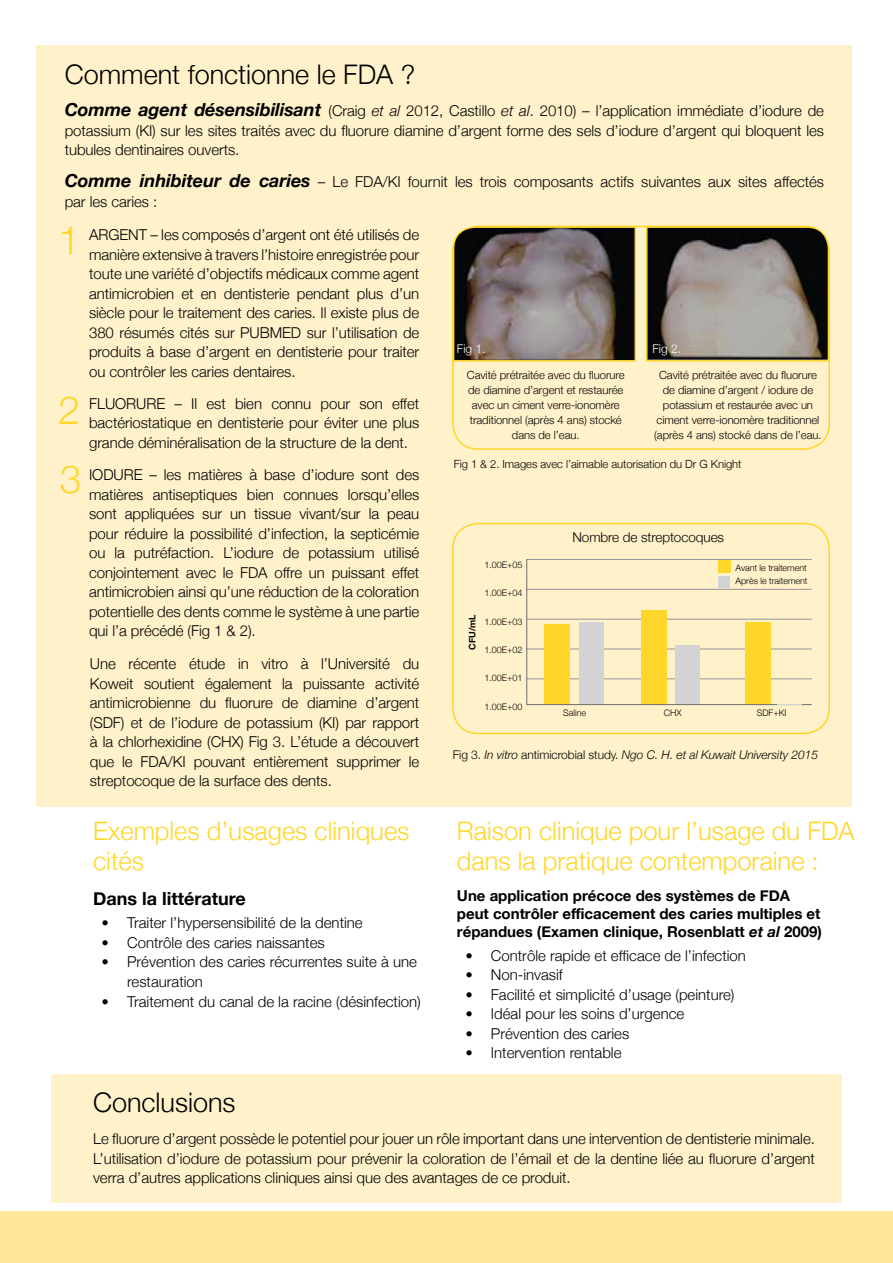
<style>
.page{position:relative;width:893px;height:1263px;background:#fff}
.page>*{position:absolute;margin:0;border:0;box-sizing:border-box;transform-origin:0 0}
.t1{font:300 39px "Helvetica Neue";color:#ffd629}
.t2{font:300 27px "Helvetica Neue";color:#000}
.t3{font:300 25.5px/30.6px "Helvetica Neue";color:#ffd629}
.t4{font:700 18px "Helvetica Neue";color:#000}
.t5{font:300 15px/19.5px "Helvetica Neue";letter-spacing:-.005em;color:#000;text-align:justify}
.t6{font:700 15px/18px "Helvetica Neue";color:#000}
.t7{font:300 13.5px "Helvetica Neue";letter-spacing:-.005em;color:#000}
.t8{font:italic 300 12px "Helvetica Neue";letter-spacing:-.005em;color:#000}
.t9{font:300 12px "Helvetica Neue";color:#fff}
.t10{font:300 11.25px/15px "Helvetica Neue";letter-spacing:-.005em;color:#000;text-align:center}
.t11{font:300 9px/13.5px "Helvetica Neue";letter-spacing:-.005em;color:#000}
.t12{font:700 9px "Helvetica Neue";color:#000}
.s1{font-weight:700;font-style:italic;font-size:18px}
.s2{font-style:italic}
.s3{font-style:normal}
.s4{font-family:"Frutiger Neue LTW1 G";font-weight:700}
</style>
<div class="page">
<div style="left:37px;top:45px;width:815px;height:761px;background:#fff2cb"></div>
<div style="left:51px;top:1074px;width:791px;height:128px;background:#fff2cb"></div>
<div style="left:0;top:1212px;width:893px;height:51px;background:#ffe89c"></div>
<div style="left:718px;top:560px;width:12px;height:13px;background:#ffd629"></div>
<div style="left:718px;top:576px;width:12px;height:11px;background:#d1d3d4"></div>
<div style="left:452px;top:523px;width:378px;height:211px;border:2px solid #ffd629;border-radius:26px"></div>
<hr style="left:526px;top:559px;width:286px;height:1px;background:#939598">
<hr style="left:526px;top:589px;width:286px;height:1px;background:#939598">
<hr style="left:526px;top:619px;width:286px;height:1px;background:#939598">
<hr style="left:526px;top:649px;width:286px;height:1px;background:#939598">
<hr style="left:526px;top:678px;width:286px;height:1px;background:#939598">
<div style="left:544px;top:624px;width:26px;height:81px;background:#ffd629"></div>
<div style="left:580px;top:622px;width:24px;height:83px;background:#d1d3d4"></div>
<div style="left:641px;top:610px;width:25px;height:95px;background:#ffd629"></div>
<div style="left:675px;top:645px;width:25px;height:60px;background:#d1d3d4"></div>
<div style="left:745px;top:622px;width:26px;height:83px;background:#ffd629"></div>
<hr style="left:526px;top:559px;width:1px;height:146px;background:#6e6e70">
<hr style="left:527px;top:704px;width:285px;height:1px;background:#6e6e70">
<svg style="left:452px;top:226px;width:185px;height:136px;background:#6f655d"></svg>
<svg style="left:645px;top:226px;width:185px;height:136px;background:#777166"></svg>
<svg style="left:777px;top:704px;width:25px;height:1px"></svg>
<h2 class="t2" style="left:65px;top:53px;width:352px">Comment fonctionne le FDA ?</h2>
<p class="t5" style="left:65px;top:100px;width:761px"><span class="s1">Comme agent désensibilisant</span> (Craig <span class="s2">et al</span> 2012, Castillo <span class="s2">et al</span>. 2010) – l’application immédiate d’iodure de potassium (KI) sur les sites traités avec du fluorure diamine d’argent forme des sels d’iodure d’argent qui bloquent les tubules dentinaires ouverts.</p>
<p class="t5" style="left:65px;top:171px;width:761px"><span class="s1">Comme inhibiteur de caries</span> – Le FDA/KI fournit les trois composants actifs suivantes aux sites affectés par les caries :</p>
<h1 class="t1" style="left:58px;top:209px;width:23px">1</h1>
<p class="t5" style="left:89px;top:224px;width:332px">ARGENT – les composés d’argent ont été utilisés de manière extensive à travers l’histoire enregistrée pour toute une variété d’objectifs médicaux comme agent antimicrobien et en dentisterie pendant plus d’un siècle pour le traitement des caries. Il existe plus de 380 résumés cités sur PUBMED sur l’utilisation de produits à base d’argent en dentisterie pour traiter ou contrôler les caries dentaires.</p>
<p class="t5" style="left:89px;top:393px;width:332px">FLUORURE – Il est bien connu pour son effet bactériostatique en dentisterie pour éviter une plus grande déminéralisation de la structure de la dent.</p>
<p class="t5" style="left:89px;top:464px;width:332px">IODURE – les matières à base d’iodure sont des matières antiseptiques bien connues lorsqu’elles sont appliquées sur un tissue vivant/sur la peau pour réduire la possibilité d’infection, la septicémie ou la putréfaction. L’iodure de potassium utilisé conjointement avec le FDA offre un puissant effet antimicrobien ainsi qu’une réduction de la coloration potentielle des dents comme le système à une partie qui l’a précédé (Fig 1 &amp; 2).</p>
<p class="t9" style="left:457px;top:339px;width:30px">Fig 1.</p>
<p class="t9" style="left:652px;top:339px;width:30px">Fig 2.</p>
<p class="t10" style="left:467px;top:367px;width:159px">Cavité prétraitée avec du fluorure de diamine d’argent et restaurée avec un ciment verre-ionomère traditionnel (après 4 ans) stocké dans de l’eau.</p>
<p class="t10" style="left:654px;top:367px;width:169px">Cavité prétraitée avec du fluorure de diamine d’argent / iodure de potassium et restaurée avec un ciment verre-ionomère traditionnel (après 4 ans) stocké dans de l’eau.</p>
<h1 class="t1" style="left:58px;top:378px;width:23px">2</h1>
<p class="t10" style="left:454px;top:455px;width:289px">Fig 1 &amp; 2. Images avec l’aimable autorisation du Dr G Knight</p>
<h1 class="t1" style="left:60px;top:447px;width:23px">3</h1>
<p class="t7" style="left:572px;top:527px;width:153px">Nombre de streptocoques</p>
<p class="t11" style="left:484px;top:557px;width:39px">1.00E+05</p>
<p class="t11" style="left:484px;top:586px;width:39px">1.00E+04</p>
<p class="t11" style="left:484px;top:614px;width:39px">1.00E+03</p>
<p class="t11" style="left:484px;top:642px;width:39px">1.00E+02</p>
<p class="t11" style="left:484px;top:671px;width:39px">1.00E+01</p>
<p class="t11" style="left:484px;top:699px;width:39px">1.00E+00</p>
<p class="t11" style="left:736px;top:560px;width:74px">Avant le traitement<br>Après le traitement</p>
<p class="t12" style="left:464px;top:650px;width:37px;rotate:-90deg">CFU/mL</p>
<p class="t5" style="left:90px;top:653px;width:331px">Une récente étude in vitro à l’Université du Koweit soutient également la puissante activité antimicrobienne du fluorure de diamine d’argent (SDF) et de l’iodure de potassium (KI) par rapport à la chlorhexidine (CHX) Fig 3. L’étude a découvert que le FDA/KI pouvant entièrement supprimer le streptocoque de la surface des dents.</p>
<p class="t11" style="left:563px;top:706px;width:24px">Saline</p>
<p class="t11" style="left:664px;top:706px;width:13px">Chx</p>
<p class="t11" style="left:757px;top:706px;width:31px">SDF+KI</p>
<p class="t8" style="left:453px;top:746px;width:367px"><span class="s3">Fig 3.</span> In vitro <span class="s3">antimicrobial study.</span> Ngo C. H. et al Kuwait University 2015</p>
<h3 class="t3" style="left:93px;top:814px;width:318px">Exemples d’usages cliniques cités</h3>
<p class="t4" style="left:93px;top:882px;width:154px">Dans la littérature</p>
<p class="t5" style="left:102px;top:912px;width:263px"><span class="s4">•</span> Traiter l’hypersensibilité de la dentine</p>
<p class="t5" style="left:102px;top:932px;width:225px"><span class="s4">•</span> Contrôle des caries naissantes</p>
<p class="t5" style="left:127px;top:951px;width:291px;text-indent:-26px"><span class="s4">•</span> Prévention des caries récurrentes suite à une restauration</p>
<p class="t5" style="left:102px;top:990px;width:321px"><span class="s4">•</span> Traitement du canal de la racine (désinfection)</p>
<h3 class="t3" style="left:457px;top:814px;width:399px">Raison clinique pour l’usage du FDA dans la pratique contemporaine :</h3>
<p class="t6" style="left:457px;top:886px;width:366px">Une application précoce des systèmes de FDA peut contrôler efficacement des caries multiples et répandues (Examen clinique, Rosenblatt <span class="s2">et al</span> 2009)</p>
<p class="t5" style="left:465px;top:945px;width:282px"><span class="s4">•</span> Contrôle rapide et efficace de l’infection</p>
<p class="t5" style="left:465px;top:964px;width:99px"><span class="s4">•</span> Non-invasif</p>
<p class="t5" style="left:465px;top:984px;width:271px"><span class="s4">•</span> Facilité et simplicité d’usage (peinture)</p>
<p class="t5" style="left:465px;top:1003px;width:220px"><span class="s4">•</span> Idéal pour les soins d’urgence</p>
<p class="t5" style="left:465px;top:1023px;width:165px"><span class="s4">•</span> Prévention des caries</p>
<p class="t5" style="left:465px;top:1042px;width:158px"><span class="s4">•</span> Intervention rentable</p>
<h2 class="t2" style="left:93px;top:1080px;width:144px">Conclusions</h2>
<p class="t5" style="left:93px;top:1128px;width:723px">Le fluorure d’argent possède le potentiel pour jouer un rôle important dans une intervention de dentisterie minimale.<br>L’utilisation d’iodure de potassium pour prévenir la coloration de l’émail et de la dentine liée au fluorure d’argent verra d’autres applications cliniques ainsi que des avantages de ce produit.</p>
</div>
